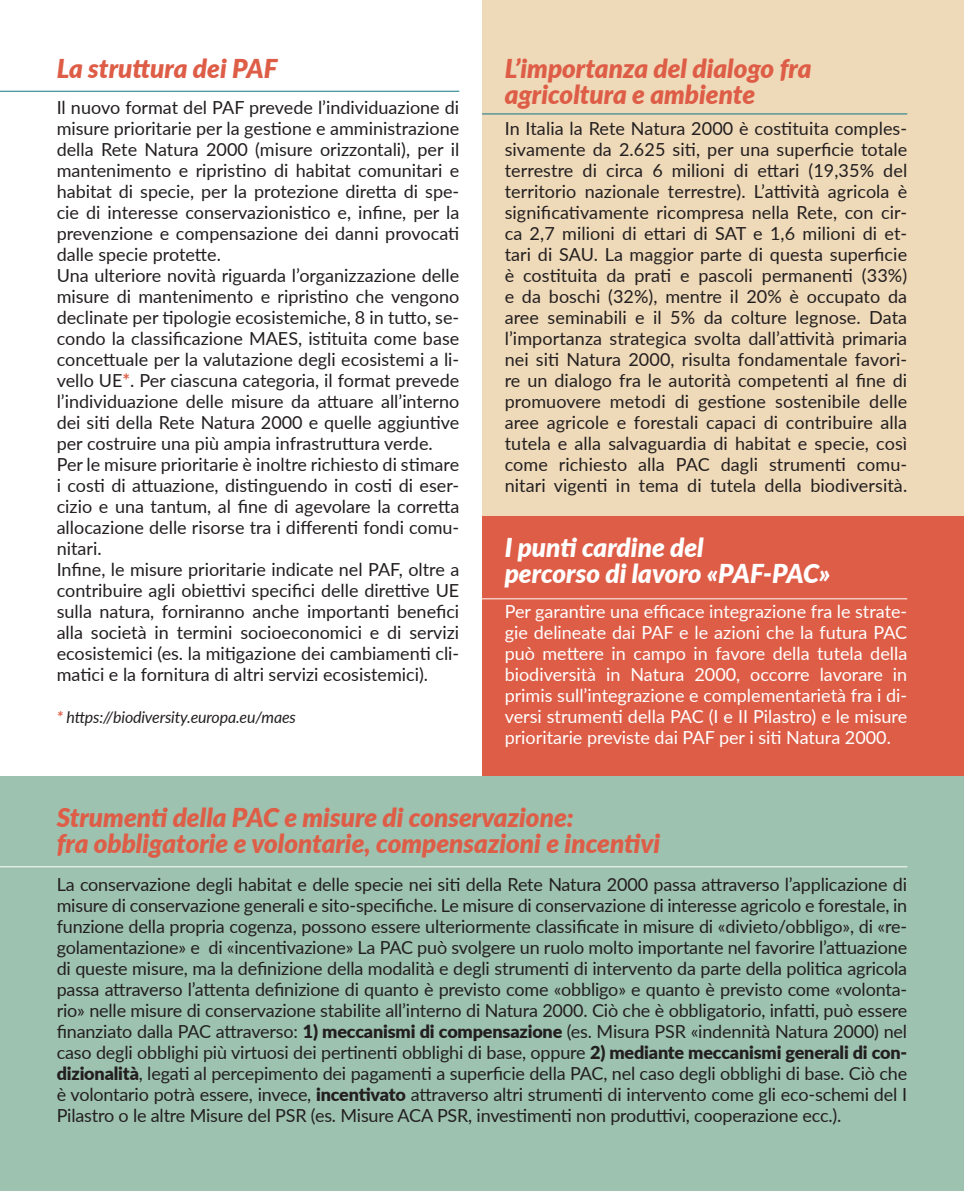
<style>
.page{position:relative;width:964px;height:1191px;background:#fff}
.page>*{position:absolute;margin:0;border:0;box-sizing:border-box;transform-origin:0 0}
.Titoletto{font:italic 900 26px/26px "Lato";color:#de5d47}
.Testo{font:italic 900 26px/26px "Lato";color:#fff}
.Testo-2{font:18px/21px "Lato";color:#231f20;text-align:justify}
.Testo-3{font:18px/21px "Lato";color:#fff;text-align:justify}
.Testo-4{font:italic 16px "Lato";letter-spacing:-.01em;color:#231f20}
.s1{font-weight:700;color:#de5d47}
.s2{font-weight:900}
</style>
<div class="page">
<div style="left:482px;top:0;width:482px;height:520px;background:#eed9b8"></div>
<div style="left:482px;top:516px;width:482px;height:272px;background:#de5d47"></div>
<hr style="left:0;top:91px;width:459px;height:1px;background:#107987">
<hr style="left:482px;top:113px;width:425px;height:1px;background:#107987">
<hr style="left:482px;top:598px;width:425px;height:1px;background:#fff">
<div style="left:0;top:777px;width:964px;height:414px;background:#9dc2b0"></div>
<hr style="left:0;top:866px;width:907px;height:1px;background:#fff">
<p class="Titoletto" style="left:57px;top:54px;width:222px">La struttura dei PAF</p>
<p class="Titoletto" style="left:505px;top:54px;width:308px">L’importanza del dialogo fra agricoltura e ambiente</p>
<p class="Testo-2" style="left:505px;top:117px;width:404px">In Italia la Rete Natura 2000 è costituita comples&shy;sivamente da 2.625 siti, per una superficie totale terrestre di circa 6 milioni di ettari (19,35% del territorio nazionale terrestre). L’attività agricola è significativamente ricompresa nella Rete, con cir&shy;ca 2,7 milioni di ettari di SAT e 1,6 milioni di et&shy;tari di SAU. La maggior parte di questa superficie è costituita da prati e pascoli permanenti (33%) e da boschi (32%), mentre il 20% è occupato da aree seminabili e il 5% da colture legnose. Data l’importanza strategica svolta dall’attività primaria nei siti Natura 2000, risulta fondamentale favori&shy;re un dialogo fra le autorità competenti al fine di promuovere metodi di gestione sostenibile delle aree agricole e forestali capaci di contribuire alla tutela e alla salvaguardia di habitat e specie, così come richiesto alla PAC dagli strumenti comu&shy;nitari vigenti in tema di tutela della biodiversità.</p>
<p class="Testo-2" style="left:57px;top:96px;width:404px">Il nuovo format del PAF prevede l’individuazione di misure prioritarie per la gestione e amministrazione della Rete Natura 2000 (misure orizzontali), per il mantenimento e ripristino di habitat comunitari e habitat di specie, per la protezione diretta di spe&shy;cie di interesse conservazionistico e, infine, per la prevenzione e compensazione dei danni provocati dalle specie protette.</p>
<p class="Testo-2" style="left:57px;top:264px;width:404px">Una ulteriore novità riguarda l’organizzazione delle misure di mantenimento e ripristino che vengono declinate per tipologie ecosistemiche, 8 in tutto, se&shy;condo la classificazione MAES, istituita come base concettuale per la valutazione degli ecosistemi a li&shy;vello UE<span class="s1">*</span>. Per ciascuna categoria, il format prevede l’individuazione delle misure da attuare all’interno dei siti della Rete Natura 2000 e quelle aggiuntive per costruire una più ampia infrastruttura verde.</p>
<p class="Testo-2" style="left:57px;top:453px;width:404px">Per le misure prioritarie è inoltre richiesto di stimare i costi di attuazione, distinguendo in costi di eser&shy;cizio e una tantum, al fine di agevolare la corretta allocazione delle risorse tra i differenti fondi comu&shy;nitari.</p>
<p class="Testo-2" style="left:57px;top:558px;width:404px">Infine, le misure prioritarie indicate nel PAF, oltre a contribuire agli obiettivi specifici delle direttive UE sulla natura, forniranno anche importanti benefici alla società in termini socioeconomici e di servizi ecosistemici (es. la mitigazione dei cambiamenti cli&shy;matici e la fornitura di altri servizi ecosistemici).</p>
<p class="Testo" style="left:505px;top:533px;width:327px">I punti cardine del<br>percorso di lavoro «PAF-PAC»</p>
<p class="Testo-3" style="left:505px;top:600px;width:404px">Per garantire una efficace integrazione fra le strate&shy;gie delineate dai PAF e le azioni che la futura PAC può mettere in campo in favore della tutela della biodiversità in Natura 2000, occorre lavorare in primis sull’integrazione e complementarietà fra i di&shy;versi strumenti della PAC (I e II Pilastro) e le misure prioritarie previste dai PAF per i siti Natura 2000.</p>
<p class="Testo-4" style="left:57px;top:706px;width:241px"><span class="s1">*</span> https://biodiversity.europa.eu/maes</p>
<p class="Titoletto" style="left:57px;top:803px;width:605px">Strumenti della PAC e misure di conservazione:<br>fra obbligatorie e volontarie, compensazioni e incentivi</p>
<p class="Testo-2" style="left:57px;top:873px;width:852px">La conservazione degli habitat e delle specie nei siti della Rete Natura 2000 passa attraverso l’applicazione di misure di conservazione generali e sito-specifiche. Le misure di conservazione di interesse agricolo e forestale, in funzione della propria cogenza, possono essere ulteriormente classificate in misure di «divieto/obbligo», di «re&shy;golamentazione» e di «incentivazione» La PAC può svolgere un ruolo molto importante nel favorire l’attuazione di queste misure, ma la definizione della modalità e degli strumenti di intervento da parte della politica agricola passa attraverso l’attenta definizione di quanto è previsto come «obbligo» e quanto è previsto come «volonta&shy;rio» nelle misure di conservazione stabilite all’interno di Natura 2000. Ciò che è obbligatorio, infatti, può essere finanziato dalla PAC attraverso: <span class="s2">1) meccanismi di compensazione</span> (es. Misura PSR «indennità Natura 2000) nel caso degli obblighi più virtuosi dei pertinenti obblighi di base, oppure <span class="s2">2) mediante meccanismi generali di con&shy;dizionalità</span>, legati al percepimento dei pagamenti a superficie della PAC, nel caso degli obblighi di base. Ciò che è volontario potrà essere, invece, <span class="s2">incentivato</span> attraverso altri strumenti di intervento come gli eco-schemi del I Pilastro o le altre Misure del PSR (es. Misure ACA PSR, investimenti non produttivi, cooperazione ecc.).</p>
</div>
